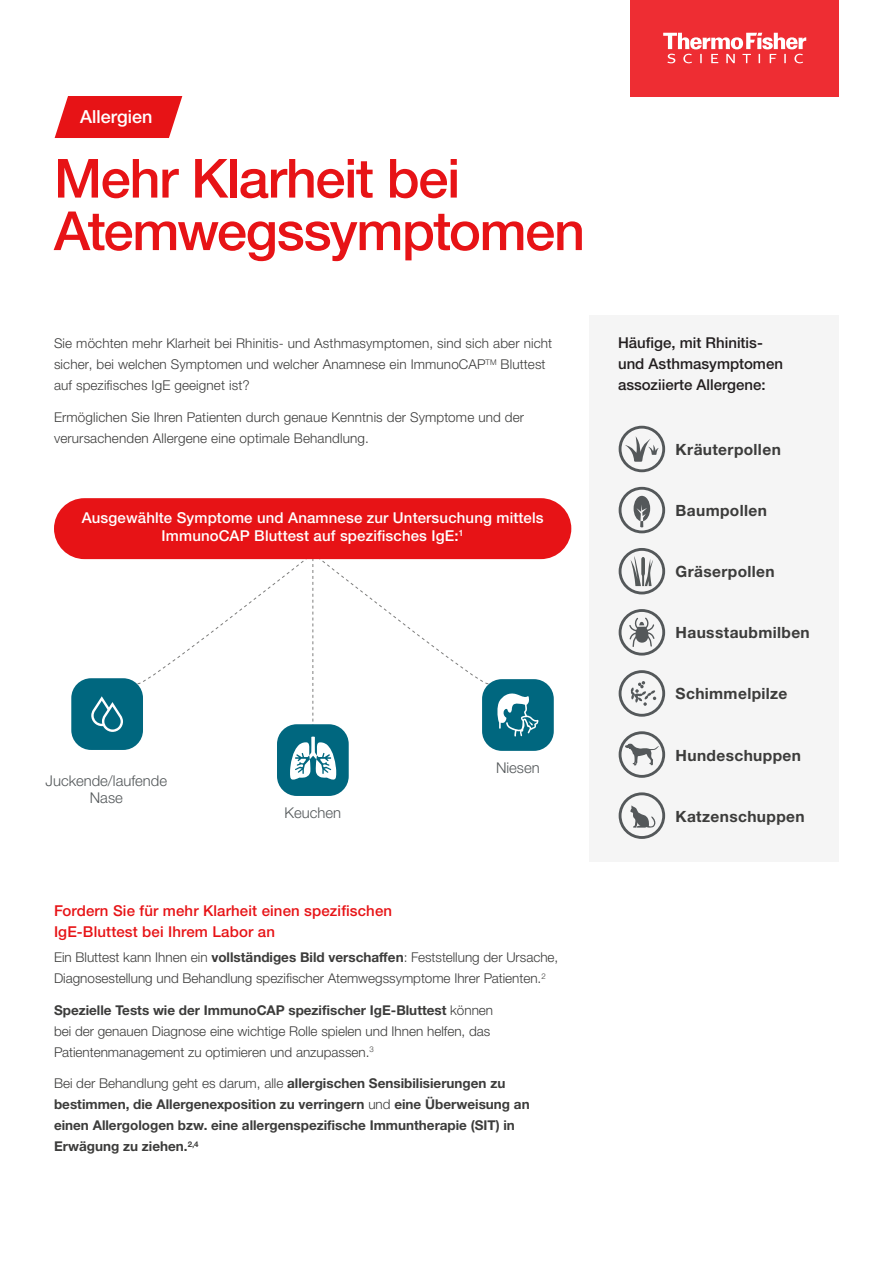
<style>
.page{position:relative;width:893px;height:1263px;background:#fff}
.page>*{position:absolute;margin:0;border:0;box-sizing:border-box;transform-origin:0 0}
.t1{font:500 54px/52.5px "Helvetica Neue LTW1 G";letter-spacing:-.025em;color:#e71316}
.t2{font:500 18px "Helvetica Neue LTW1 G";letter-spacing:-.005em;color:#fff}
.Body__Copy__No_Baseline{font:700 15.45px "Helvetica Neue LTW1 G";letter-spacing:.025em;color:#3c3c3b}
.Content_Header{font:500 15px/18px "Helvetica Neue LTW1 G";letter-spacing:.01em;color:#fff;text-align:center}
.Content_Header-2{font:500 15px/21px "Helvetica Neue LTW1 G";letter-spacing:.01em;color:#e71316}
.Bullet_1{font:500 15px/21px "Helvetica Neue LTW1 G";color:#231f20}
.t3{font:300 14.85px/17.9px "Helvetica Neue LTW1 G";color:#54585a;text-align:center}
.Bullet_1-2{font:300 13.5px/21px "Helvetica Neue LTW1 G";letter-spacing:.01em;color:#3c3c3b}
.Bullet_1-3{font:700 13.5px/21px "Helvetica Neue LTW1 G";color:#3c3c3b}
.s1{font-weight:700}
.s2{font-weight:300}
</style>
<div class="page">
<svg style="left:55px;top:96px;width:127px;height:42px;background:#e92a2d"></svg>
<div style="left:54px;top:498px;width:517px;height:61px;background:#e71316;border-radius:30px"></div>
<div style="left:277px;top:724px;width:72px;height:72px;background:#00677f;border-radius:20px"></div>
<div style="left:71px;top:678px;width:72px;height:72px;background:#00677f;border-radius:20px"></div>
<svg style="left:91px;top:696px;width:32px;height:36px"></svg>
<div style="left:482px;top:679px;width:72px;height:72px;background:#00677f;border-radius:20px"></div>
<svg style="left:497px;top:693px;width:42px;height:43px"></svg>
<svg style="left:137px;top:559px;width:352px;height:221px"></svg>
<div style="left:589px;top:315px;width:250px;height:547px;background:#f5f5f5"></div>
<svg style="left:629px;top:618px;width:26px;height:29px"></svg>
<div style="left:619px;top:609px;width:46px;height:46px;border:3px solid #54585a;border-radius:50%"></div>
<div style="left:619px;top:731px;width:46px;height:47px;border:3px solid #54585a;border-radius:50%"></div>
<svg style="left:625px;top:744px;width:34px;height:21px"></svg>
<svg style="left:625px;top:436px;width:34px;height:26px"></svg>
<div style="left:619px;top:426px;width:46px;height:46px;border:3px solid #54585a;border-radius:50%"></div>
<div style="left:619px;top:487px;width:46px;height:46px;border:3px solid #54585a;border-radius:50%"></div>
<svg style="left:634px;top:496px;width:16px;height:31px"></svg>
<div style="left:619px;top:670px;width:46px;height:47px;border:3px solid #54585a;border-radius:50%"></div>
<svg style="left:631px;top:681px;width:25px;height:25px"></svg>
<div style="left:619px;top:548px;width:46px;height:46px;border:3px solid #54585a;border-radius:50%"></div>
<svg style="left:631px;top:556px;width:22px;height:30px"></svg>
<div style="left:619px;top:792px;width:46px;height:47px;border:3px solid #54585a;border-radius:50%"></div>
<svg style="left:630px;top:805px;width:26px;height:23px"></svg>
<div style="left:630px;top:0;width:209px;height:96px;background:#ee2d33"></div>
<svg style="left:663px;top:33px;width:143px;height:30px"></svg>
<p class="t2" style="left:80px;top:106px;width:74px">Allergien</p>
<h2 class="t1" style="left:54px;top:152px;width:533px">Mehr Klarheit bei<br>Atemwegssymptomen</h2>
<p class="Bullet_1-2" style="left:54px;top:333px;width:500px">Sie möchten mehr Klarheit bei Rhinitis- und Asthmasymptomen, sind sich aber nicht sicher, bei welchen Symptomen und welcher Anamnese ein ImmunoCAP<sup>TM</sup> Bluttest auf spezifisches IgE geeignet ist?</p>
<p class="Bullet_1-2" style="left:54px;top:407px;width:472px">Ermöglichen Sie Ihren Patienten durch genaue Kenntnis der Symptome und der verursachenden Allergene eine optimale Behandlung.</p>
<p class="Content_Header" style="left:82px;top:509px;width:463px">Ausgewählte Symptome und Anamnese zur Untersuchung mittels<br>ImmunoCAP Bluttest auf spezifisches IgE:<sup>1</sup></p>
<p class="t3" style="left:46px;top:771px;width:123px">Juckende/laufende<br>Nase</p>
<p class="t3" style="left:285px;top:804px;width:58px">Keuchen</p>
<p class="t3" style="left:496px;top:759px;width:45px">Niesen</p>
<p class="Content_Header-2" style="left:54px;top:900px;width:340px">Fordern Sie für mehr Klarheit einen spezifischen<br>IgE-Bluttest bei Ihrem Labor an</p>
<p class="Bullet_1-2" style="left:54px;top:947px;width:506px">Ein Bluttest kann Ihnen ein <span class="s1">vollständiges Bild verschaffen</span>: Feststellung der Ursache,<br>Diagnosestellung und Behandlung spezifischer Atemwegssymptome Ihrer Patienten.<sup>2</sup></p>
<p class="Bullet_1-2" style="left:54px;top:999px;width:441px"><span class="s1">Spezielle Tests wie der ImmunoCAP spezifischer IgE-Bluttest</span> können bei der genauen Diagnose eine wichtige Rolle spielen und Ihnen helfen, das<br>Patientenmanagement zu optimieren und anzupassen.<sup>3</sup></p>
<p class="Bullet_1-3" style="left:54px;top:1073px;width:477px"><span class="s2">Bei der Behandlung geht es darum, alle</span> allergischen Sensibilisierungen zu bestimmen, die Allergenexposition zu verringern <span class="s2">und</span> eine Überweisung an einen Allergologen bzw. eine allergenspezifische Immuntherapie (SIT) in Erwägung zu ziehen.<sup>2,4</sup></p>
<p class="Bullet_1" style="left:618px;top:332px;width:166px">Häufige, mit Rhinitis&shy;und Asthmasymptomen assoziierte Allergene:</p>
<p class="Body__Copy__No_Baseline" style="left:676px;top:439px;width:107px">Kräuterpollen</p>
<p class="Body__Copy__No_Baseline" style="left:676px;top:501px;width:93px">Baumpollen</p>
<p class="Body__Copy__No_Baseline" style="left:676px;top:562px;width:101px">Gräserpollen</p>
<p class="Body__Copy__No_Baseline" style="left:676px;top:623px;width:136px">Hausstaubmilben</p>
<p class="Body__Copy__No_Baseline" style="left:676px;top:684px;width:113px">Schimmelpilze</p>
<p class="Body__Copy__No_Baseline" style="left:676px;top:746px;width:127px">Hundeschuppen</p>
<p class="Body__Copy__No_Baseline" style="left:676px;top:807px;width:131px">Katzenschuppen</p>
</div>
